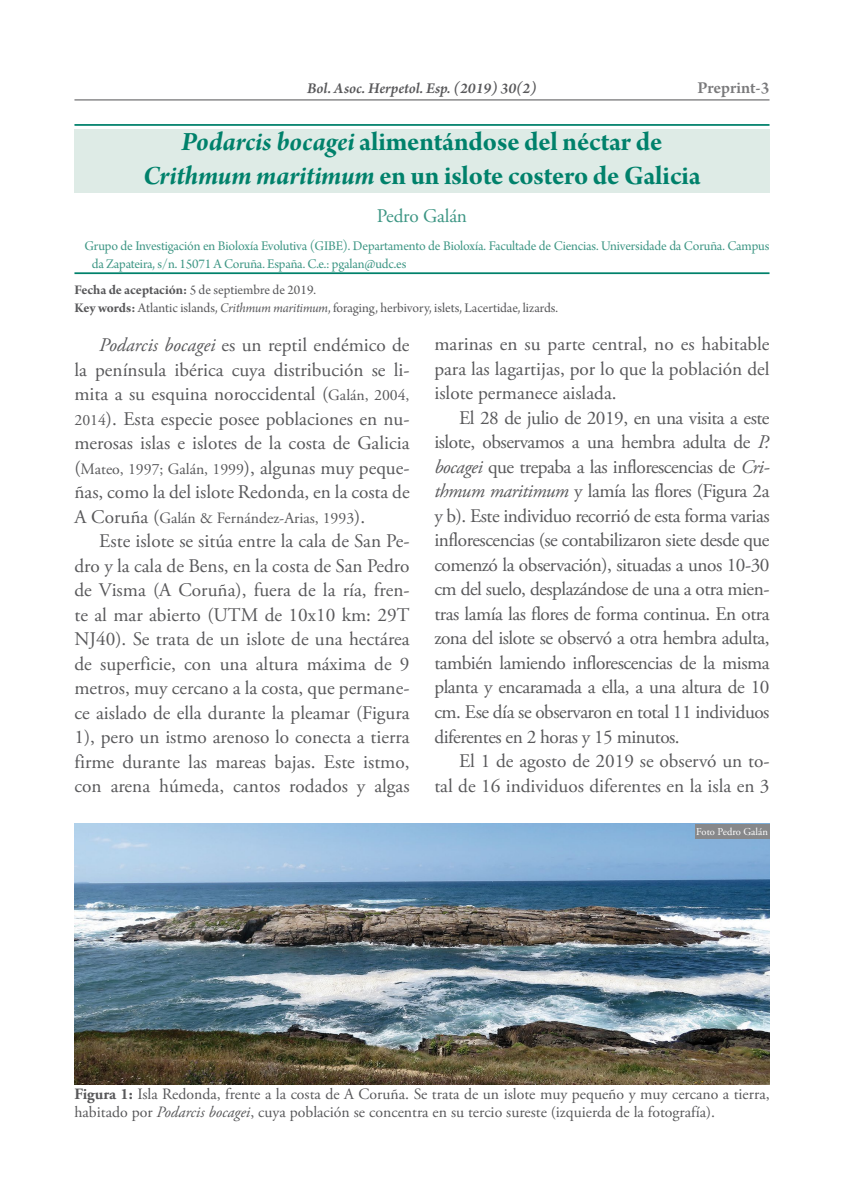
<style>
.page{position:relative;width:844px;height:1191px;background:#fff}
.page>*{position:absolute;margin:0;border:0;box-sizing:border-box;transform-origin:0 0}
.t1{font:28px/33.6px "Arno Pro Bold Subhead";letter-spacing:-.005em;color:#00816b;text-align:center}
.t2{font:19.25px/24.5px "Adobe Garamond Pro";color:#58585a;text-align:justify}
.t3{font:19.25px "Adobe Garamond Pro";letter-spacing:-.01em;color:#3d9684}
.t4{font:600 17.5px "Arno Pro";color:#58585a}
.t5{font:15.75px/17.5px "Adobe Garamond Pro";color:#58585a}
.t6{font:italic 600 15.75px "Arno Pro";color:#58585a}
.t7{font:14px/17.5px "Arno Pro Subhead";letter-spacing:-.01em;color:#3d9684}
.t8{font:14px/17.5px "Arno Pro Subhead";color:#58585a}
.t9{font:10.5px "Adobe Garamond Pro";color:#fff}
.s1{font-family:"Arno Pro Bold Italic Subhead"}
.s2{font-family:"Arno Pro Bold Subhead"}
.s3{font-family:"Arno Pro Italic Subhead"}
.s4{font-style:italic}
.s5{font-size:15.75px}
.s6{font-size:19.25px}
.s7{font-weight:700}
</style>
<div class="page">
<hr style="left:74px;top:99px;width:695px;height:2px;background:#58585a">
<div style="left:74px;top:129px;width:695px;height:64px;background:#deebe6"></div>
<hr style="left:74px;top:124px;width:695px;height:2px;background:#00816b">
<hr style="left:74px;top:272px;width:695px;height:2px;background:#00816b">
<img style="left:74px;top:823px;width:695px;height:261px">
<div style="left:694px;top:823px;width:75px;height:15px;background:#87888a"></div>
<p class="t6" style="left:307px;top:79px;width:231px">Bol. Asoc. Herpetol. Esp. (2019) 30(2)</p>
<p class="t4" style="left:697px;top:78px;width:74px">Preprint-3</p>
<h1 class="t1" style="left:143px;top:127px;width:559px"><span class="s1">Podarcis bocagei</span> alimentándose del néctar de<br><span class="s1">Crithmum maritimum</span> en un islote costero de Galicia</h1>
<p class="t3" style="left:377px;top:204px;width:92px">Pedro Galán</p>
<p class="t7" style="left:92px;top:238px;width:679px;text-indent:-7px">Grupo de Investigación en Bioloxía Evolutiva (GIBE). Departamento de Bioloxía. Facultade de Ciencias. Universidade da Coruña. Campus da Zapateira, s/n. 15071 A Coruña. España. C.e.: pgalan@udc.es</p>
<p class="t8" style="left:74px;top:282px;width:485px"><span class="s2">Fecha de aceptación:</span> 5 de septiembre de 2019.<br><span class="s2">Key words:</span> Atlantic islands, <span class="s3">Crithmum maritimum</span>, foraging, herbivory, islets, Lacertidae, lizards.</p>
<p class="t2" style="left:74px;top:333px;width:336px;text-indent:25px"><span class="s4">Podarcis bocagei</span> es un reptil endémico de la península ibérica cuya distribución se li&shy;mita a su esquina noroccidental (<span class="s5">Galán, 2004, 2014</span>). Esta especie posee poblaciones en nu&shy;merosas islas e islotes de la costa de Galicia</p>
<p class="t5" style="left:74px;top:460px;width:336px"><span class="s6">(</span>Mateo, 1997; Galán, 1999<span class="s6">), algunas muy peque-</span></p>
<p class="t2" style="left:74px;top:480px;width:336px">ñas, como la del islote Redonda, en la costa de</p>
<p class="t5" style="left:74px;top:509px;width:292px"><span class="s6">A Coruña (</span>Galán &amp; Fernández-Arias, 1993<span class="s6">).</span></p>
<p class="t2" style="left:74px;top:529px;width:336px;text-indent:25px">Este islote se sitúa entre la cala de San Pe&shy;dro y la cala de Bens, en la costa de San Pedro de Visma (A Coruña), fuera de la ría, fren&shy;te al mar abierto (UTM de 10x10 km: 29T NJ40). Se trata de un islote de una hectárea de superficie, con una altura máxima de 9 metros, muy cercano a la costa, que permane&shy;ce aislado de ella durante la pleamar (Figura 1), pero un istmo arenoso lo conecta a tierra firme durante las mareas bajas. Este istmo, con arena húmeda, cantos rodados y algas</p>
<p class="t2" style="left:434px;top:332px;width:336px">marinas en su parte central, no es habitable para las lagartijas, por lo que la población del islote permanece aislada.</p>
<p class="t2" style="left:434px;top:406px;width:336px;text-indent:25px">El 28 de julio de 2019, en una visita a este islote, observamos a una hembra adulta de <span class="s4">P. bocagei</span> que trepaba a las inflorescencias de <span class="s4">Cri&shy;thmum maritimum</span> y lamía las flores (Figura 2a y b). Este individuo recorrió de esta forma varias inflorescencias (se contabilizaron siete desde que comenzó la observación), situadas a unos 10-30 cm del suelo, desplazándose de una a otra mien&shy;tras lamía las flores de forma continua. En otra zona del islote se observó a otra hembra adulta, también lamiendo inflorescencias de la misma planta y encaramada a ella, a una altura de 10 cm. Ese día se observaron en total 11 individuos diferentes en 2 horas y 15 minutos.</p>
<p class="t2" style="left:434px;top:749px;width:336px;text-align:right">El 1 de agosto de 2019 se observó un to-<br>tal de 16 individuos diferentes en la isla en 3</p>
<p class="t9" style="left:696px;top:825px;width:73px">Foto Pedro Galán</p>
<p class="t5" style="left:74px;top:1086px;width:696px"><span class="s7">Figura 1:</span> Isla Redonda, frente a la costa de A Coruña. Se trata de un islote muy pequeño y muy cercano a tierra, habitado por <span class="s4">Podarcis bocagei</span>, cuya población se concentra en su tercio sureste (izquierda de la fotografía).</p>
</div>
